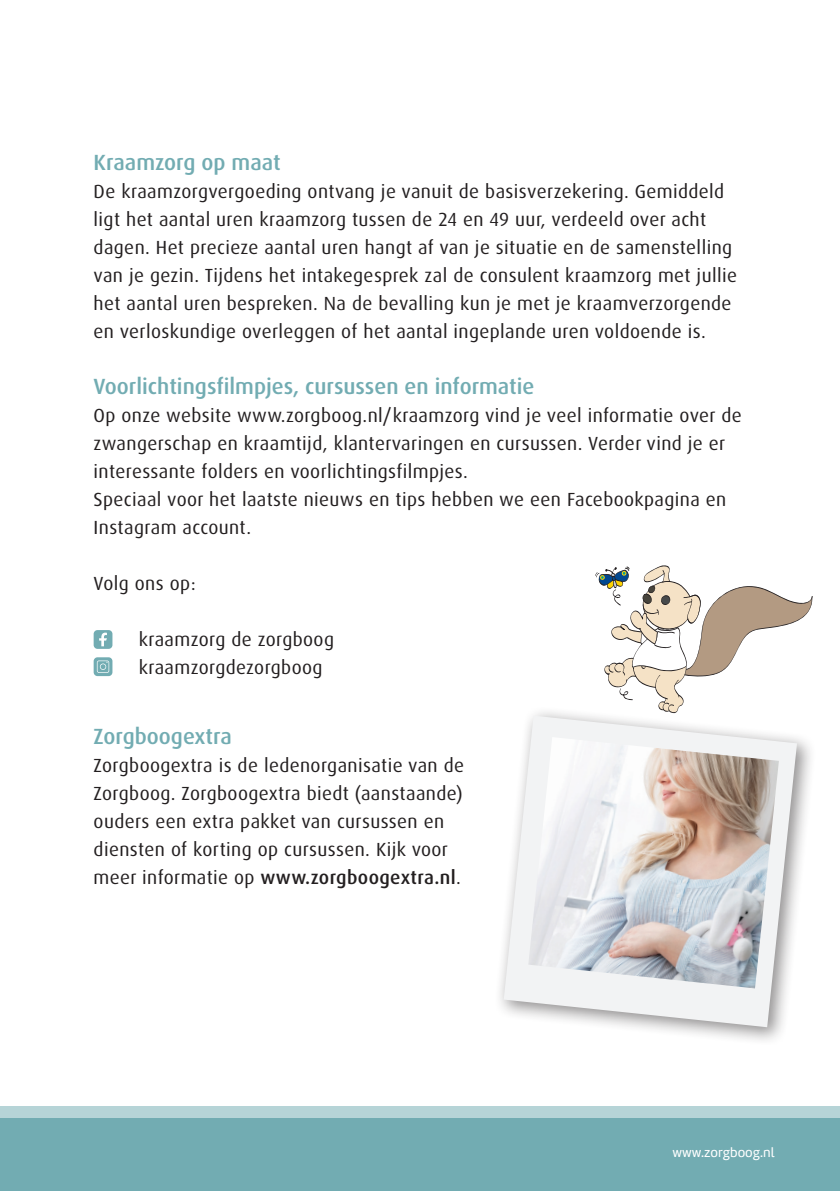
<style>
.page{position:relative;width:840px;height:1191px;background:#fff}
.page>*{position:absolute;margin:0;border:0;box-sizing:border-box;transform-origin:0 0}
.t1{font:500 22px "Dax Pro";color:#72acb2}
.t2{font:19px/28px "Dax Pro";letter-spacing:.02em;color:#231f20}
.t3{font:14px "Amelia Basic";color:#fff}
.s1{font-weight:500}
</style>
<div class="page">
<div style="left:0;top:1106px;width:839px;height:85px;background:#72acb2"></div>
<div style="left:94px;top:630px;width:18px;height:19px;background:#72acb2;border-radius:4px"></div>
<svg style="left:99px;top:632px;width:8px;height:14px"></svg>
<svg style="left:94px;top:657px;width:18px;height:19px"></svg>
<svg style="left:97px;top:660px;width:12px;height:13px"></svg>
<div style="left:493px;top:705px;width:323px;height:342px;background:#231f20;opacity:.5"></div>
<svg style="left:503px;top:715px;width:293px;height:312px;fill:#f2f3f4"></svg>
<img style="left:528px;top:737px;width:250px;height:251px">
<svg style="left:595px;top:565px;width:217px;height:148px"></svg>
<div style="left:0;top:1106px;width:839px;height:11px;background:#b6d4d7"></div>
<p class="t1" style="left:94px;top:148px;width:188px">Kraamzorg op maat</p>
<p class="t2" style="left:94px;top:177px;width:644px">De kraamzorgvergoeding ontvang je vanuit de basisverzekering. Gemiddeld ligt het aantal uren kraamzorg tussen de 24 en 49 uur, verdeeld over acht dagen. Het precieze aantal uren hangt af van je situatie en de samenstelling van je gezin. Tijdens het intakegesprek zal de consulent kraamzorg met jullie het aantal uren bespreken. Na de bevalling kun je met je kraamverzorgende en verloskundige overleggen of het aantal ingeplande uren voldoende is.</p>
<p class="t1" style="left:94px;top:372px;width:442px">Voorlichtingsfilmpjes, cursussen en informatie</p>
<p class="t2" style="left:94px;top:401px;width:649px">Op onze website www.zorgboog.nl/kraamzorg vind je veel informatie over de zwangerschap en kraamtijd, klantervaringen en cursussen. Verder vind je er interessante folders en voorlichtingsfilmpjes.<br>Speciaal voor het laatste nieuws en tips hebben we een Facebookpagina en Instagram account.</p>
<p class="t2" style="left:94px;top:570px;width:104px">Volg ons op:</p>
<p class="t2" style="left:139px;top:626px;width:197px">kraamzorg de zorgboog kraamzorgdezorgboog</p>
<p class="t1" style="left:94px;top:722px;width:140px">Zorgboogextra</p>
<p class="t2" style="left:94px;top:751px;width:372px">Zorgboogextra is de ledenorganisatie van de Zorgboog. Zorgboogextra biedt (aanstaande) ouders een extra pakket van cursussen en diensten of korting op cursussen. Kijk voor meer informatie op <span class="s1">www.zorgboogextra.nl</span>.</p>
<p class="t3" style="left:672px;top:1143px;width:104px">www.zorgboog.nl</p>
</div>
